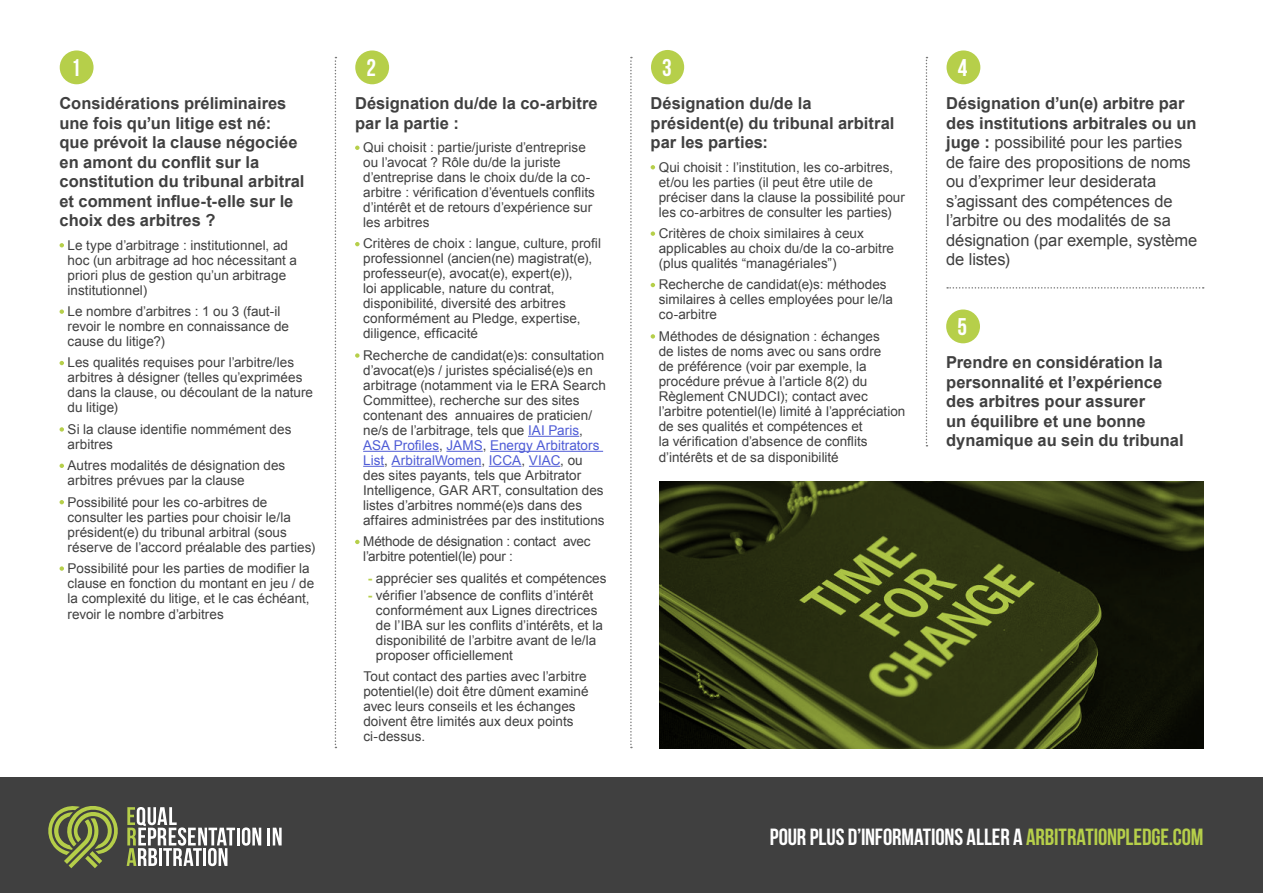
<style>
.page{position:relative;width:1263px;height:893px;background:#fff}
.page>*{position:absolute;margin:0;border:0;box-sizing:border-box;transform-origin:0 0}
.t1{font:24.15px "Bebas Neue";color:#fff}
.t2{font:23.4px "Bebas Neue";letter-spacing:-.005em;color:#fff}
.t3{font:700 16.5px/19.5px "Arial";color:#404040}
.t4{font:16.5px/19.5px "Arial";letter-spacing:-.005em;color:#404040}
.t5{font:13.5px/15px "Arial";color:#404040}
.s1{color:#4f5cd6}
.s2{font-weight:700;color:#b6cf4a}
.s3{font-weight:700}
.s4{color:#b6cf4a}
</style>
<div class="page">
<div style="left:0;top:777px;width:1263px;height:116px;background:#404040"></div>
<svg style="left:60px;top:243px;width:4px;height:4px"></svg>
<svg style="left:60px;top:309px;width:4px;height:5px"></svg>
<svg style="left:60px;top:361px;width:4px;height:4px"></svg>
<svg style="left:60px;top:427px;width:4px;height:5px"></svg>
<svg style="left:60px;top:464px;width:4px;height:4px"></svg>
<svg style="left:60px;top:500px;width:4px;height:4px"></svg>
<svg style="left:60px;top:566px;width:4px;height:5px"></svg>
<hr style="left:237px;top:828px;width:3px;height:17px;background:#fff">
<svg style="left:242px;top:827px;width:19px;height:19px"></svg>
<hr style="left:267px;top:828px;width:3px;height:17px;background:#fff">
<svg style="left:273px;top:828px;width:9px;height:17px"></svg>
<svg style="left:127px;top:807px;width:108px;height:59px"></svg>
<svg style="left:48px;top:806px;width:70px;height:62px"></svg>
<hr style="left:528px;top:436px;width:51px;height:1px;background:#4f5cd6">
<hr style="left:363px;top:451px;width:76px;height:1px;background:#4f5cd6">
<hr style="left:446px;top:451px;width:37px;height:1px;background:#4f5cd6">
<hr style="left:490px;top:451px;width:113px;height:1px;background:#4f5cd6">
<svg style="left:363px;top:466px;width:21px;height:1px"></svg>
<hr style="left:392px;top:466px;width:89px;height:1px;background:#4f5cd6">
<hr style="left:489px;top:466px;width:33px;height:1px;background:#4f5cd6">
<hr style="left:529px;top:466px;width:31px;height:1px;background:#4f5cd6">
<svg style="left:355px;top:146px;width:5px;height:4px"></svg>
<svg style="left:355px;top:242px;width:5px;height:4px"></svg>
<svg style="left:355px;top:353px;width:5px;height:5px"></svg>
<svg style="left:355px;top:540px;width:5px;height:4px"></svg>
<svg style="left:651px;top:165px;width:4px;height:4px"></svg>
<svg style="left:651px;top:231px;width:4px;height:5px"></svg>
<svg style="left:651px;top:283px;width:4px;height:4px"></svg>
<svg style="left:651px;top:334px;width:4px;height:5px"></svg>
<svg style="left:335px;top:57px;width:1px;height:691px"></svg>
<svg style="left:630px;top:57px;width:2px;height:691px"></svg>
<svg style="left:926px;top:57px;width:1px;height:389px"></svg>
<svg style="left:947px;top:287px;width:257px;height:2px"></svg>
<div style="left:60px;top:50px;width:34px;height:34px;background:#b6cf4a;border-radius:50%"></div>
<div style="left:355px;top:50px;width:34px;height:34px;background:#b6cf4a;border-radius:50%"></div>
<div style="left:651px;top:50px;width:33px;height:34px;background:#b6cf4a;border-radius:50%"></div>
<div style="left:946px;top:50px;width:34px;height:34px;background:#b6cf4a;border-radius:50%"></div>
<div style="left:946px;top:309px;width:34px;height:34px;background:#b6cf4a;border-radius:50%"></div>
<img style="left:659px;top:481px;width:544px;height:267px">
<h1 class="t1" style="left:71px;top:54px;width:11px">1</h1>
<p class="t3" style="left:60px;top:94px;width:247px">Considérations préliminaires une fois qu’un litige est né: que prévoit la clause négociée en amont du conflit sur la constitution du tribunal arbitral et comment influe-t-elle sur le choix des arbitres ?</p>
<p class="t5" style="left:68px;top:237px;width:231px">Le type d’arbitrage : institutionnel, ad hoc (un arbitrage ad hoc nécessitant a priori plus de gestion qu’un arbitrage institutionnel)</p>
<p class="t5" style="left:68px;top:304px;width:223px">Le nombre d’arbitres : 1 ou 3 (faut-il revoir le nombre en connaissance de cause du litige?)</p>
<p class="t5" style="left:68px;top:355px;width:247px">Les qualités requises pour l’arbitre/les arbitres à désigner (telles qu’exprimées dans la clause, ou découlant de la nature du litige)</p>
<p class="t5" style="left:68px;top:422px;width:225px">Si la clause identifie nommément des arbitres</p>
<p class="t5" style="left:68px;top:458px;width:219px">Autres modalités de désignation des arbitres prévues par la clause</p>
<p class="t5" style="left:68px;top:494px;width:249px">Possibilité pour les co-arbitres de consulter les parties pour choisir le/la président(e) du tribunal arbitral (sous réserve de l’accord préalable des parties)</p>
<p class="t5" style="left:68px;top:561px;width:248px">Possibilité pour les parties de modifier la clause en fonction du montant en jeu / de la complexité du litige, et le cas échéant,</p>
<p class="t5" style="left:68px;top:607px;width:158px">revoir le nombre d’arbitres</p>
<h1 class="t1" style="left:367px;top:54px;width:11px">2</h1>
<h1 class="t1" style="left:662px;top:54px;width:11px">3</h1>
<h1 class="t1" style="left:958px;top:54px;width:11px">4</h1>
<p class="t3" style="left:355px;top:94px;width:244px">Désignation du/de la co-arbitre par la partie :</p>
<p class="t5" style="left:363px;top:140px;width:233px">Qui choisit : partie/juriste d’entreprise ou l’avocat ? Rôle du/de la juriste d’entreprise dans le choix du/de la co&shy;arbitre : vérification d’éventuels conflits d’intérêt et de retours d’expérience sur les arbitres</p>
<p class="t5" style="left:363px;top:236px;width:239px">Critères de choix : langue, culture, profil professionnel (ancien(ne) magistrat(e), professeur(e), avocat(e), expert(e)),<br>loi applicable, nature du contrat, disponibilité, diversité des arbitres conformément au Pledge, expertise, diligence, efficacité</p>
<p class="t5" style="left:363px;top:348px;width:244px">Recherche de candidat(e)s: consultation d’avocat(e)s / juristes spécialisé(e)s en arbitrage (notamment via le ERA Search Committee), recherche sur des sites contenant des annuaires de praticien/ ne/s de l’arbitrage, tels que <span class="s1">IAI Paris</span>, <span class="s1">ASA Profiles</span>, <span class="s1">JAMS</span>, <span class="s1">Energy Arbitrators List</span>, <span class="s1">ArbitralWomen</span>, <span class="s1">ICCA</span>, <span class="s1">VIAC</span>, ou des sites payants, tels que Arbitrator Intelligence, GAR ART, consultation des listes d’arbitres nommé(e)s dans des affaires administrées par des institutions</p>
<p class="t5" style="left:363px;top:534px;width:229px">Méthode de désignation : contact avec l’arbitre potentiel(le) pour :</p>
<p class="t5" style="left:368px;top:570px;width:240px"><span class="s2">-</span> apprécier ses qualités et compétences</p>
<p class="t5" style="left:376px;top:588px;width:228px;text-indent:-8px"><span class="s2">-</span> vérifier l’absence de conflits d’intérêt conformément aux Lignes directrices de l’IBA sur les conflits d’intérêts, et la disponibilité de l’arbitre avant de le/la proposer officiellement</p>
<p class="t5" style="left:363px;top:669px;width:227px">Tout contact des parties avec l’arbitre potentiel(le) doit être dûment examiné avec leurs conseils et les échanges doivent être limités aux deux points ci-dessus.</p>
<p class="t3" style="left:651px;top:94px;width:245px">Désignation du/de la président(e) du tribunal arbitral par les parties:</p>
<p class="t5" style="left:659px;top:159px;width:248px">Qui choisit : l’institution, les co-arbitres, et/ou les parties (il peut être utile de préciser dans la clause la possibilité pour les co-arbitres de consulter les parties)</p>
<p class="t5" style="left:659px;top:226px;width:237px">Critères de choix similaires à ceux applicables au choix du/de la co-arbitre (plus qualités “managériales”)</p>
<p class="t5" style="left:659px;top:277px;width:236px">Recherche de candidat(e)s: méthodes similaires à celles employées pour le/la co-arbitre</p>
<p class="t5" style="left:659px;top:329px;width:248px">Méthodes de désignation : échanges<br>de listes de noms avec ou sans ordre<br>de préférence (voir par exemple, la procédure prévue à l’article 8(2) du Règlement CNUDCI); contact avec l’arbitre potentiel(le) limité à l’appréciation de ses qualités et compétences et<br>la vérification d’absence de conflits</p>
<p class="t5" style="left:659px;top:450px;width:182px">d’intérêts et de sa disponibilité</p>
<p class="t4" style="left:946px;top:94px;width:253px"><span class="s3">Désignation d’un(e) arbitre par des institutions arbitrales ou un juge :</span> possibilité pour les parties de faire des propositions de noms ou d’exprimer leur desiderata s’agissant des compétences de l’arbitre ou des modalités de sa désignation (par exemple, système de listes)</p>
<h1 class="t1" style="left:957px;top:313px;width:11px">5</h1>
<p class="t3" style="left:946px;top:353px;width:239px">Prendre en considération la personnalité et l’expérience des arbitres pour assurer<br>un équilibre et une bonne dynamique au sein du tribunal</p>
<h2 class="t2" style="left:770px;top:824px;width:435px">POUR PLUS D’INFORMATIONS ALLER A <span class="s4">ARBITRATIONPLEDGE.COM</span></h2>
</div>
